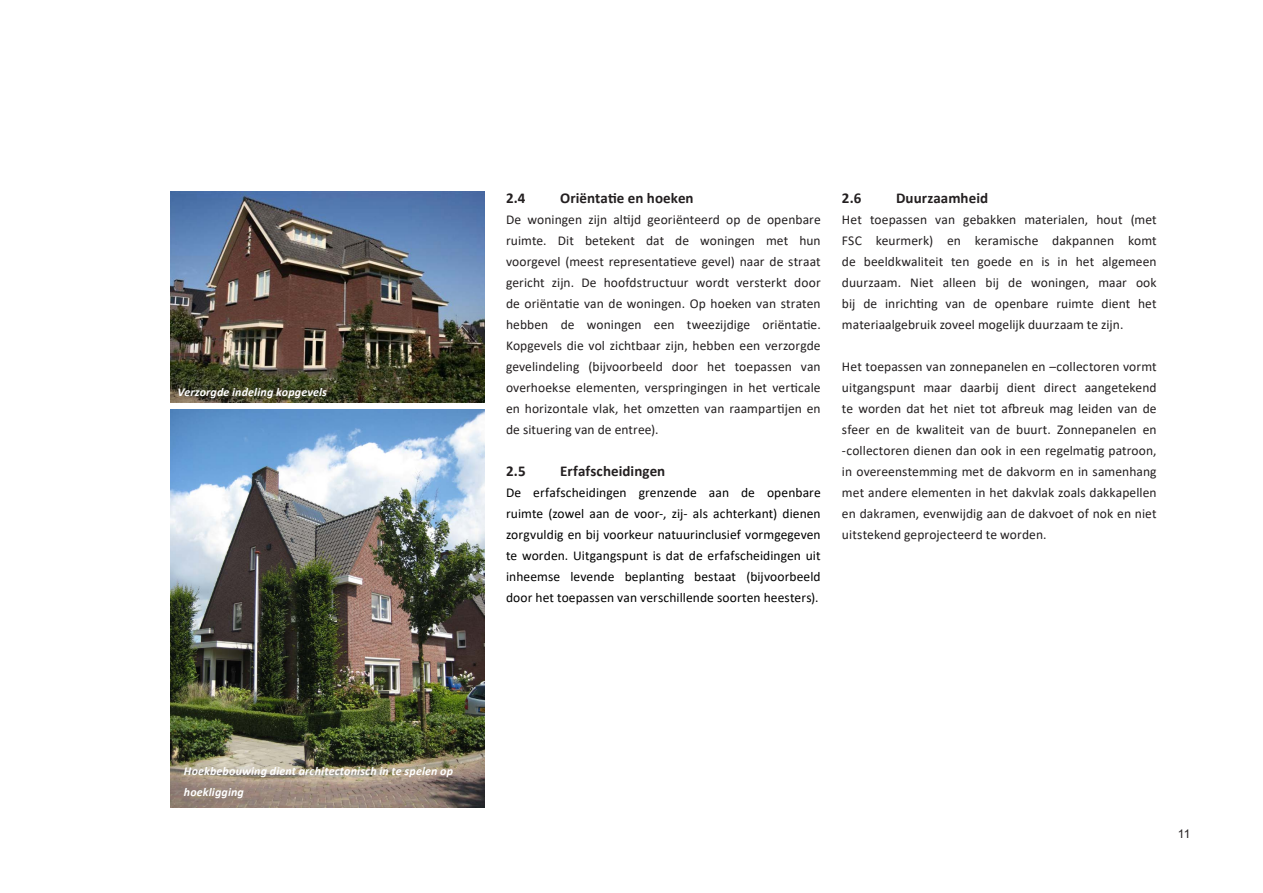
<style>
.page{position:relative;width:1263px;height:893px;background:#fff}
.page>*{position:absolute;margin:0;border:0;box-sizing:border-box;transform-origin:0 0}
.Standaard_tekst{font:700 15px "Calibri";letter-spacing:.005em;color:#231f20}
.Standaard_tekst-2{font:13.5px/21px "Calibri";letter-spacing:.005em;color:#231f20;text-align:justify}
.Standaard_tekst-3{font:13.5px/21px "Calibri";letter-spacing:.01em;color:#000;text-align:justify}
.Standaard_tekst-4{font:italic 700 12px/21px "Calibri";letter-spacing:.015em;color:#fff}
.t1{font:12px "Arial";color:#231f20}
</style>
<div class="page">
<img style="left:170px;top:409px;width:315px;height:399px">
<img style="left:170px;top:192px;width:315px;height:211px">
<p class="Standaard_tekst-4" style="left:177px;top:381px;width:151px">Verzorgde indeling kopgevels</p>
<p class="Standaard_tekst" style="left:506px;top:187px;width:21px">2.4</p>
<p class="Standaard_tekst" style="left:560px;top:187px;width:135px">Oriëntatie en hoeken</p>
<p class="Standaard_tekst-2" style="left:506px;top:209px;width:316px">De woningen zijn altijd georiënteerd op de openbare ruimte. Dit betekent dat de woningen met hun voorgevel (meest representatieve gevel) naar de straat gericht zijn. De hoofdstructuur wordt versterkt door de oriëntatie van de woningen. Op hoeken van straten hebben de woningen een tweezijdige oriëntatie.<br>Kopgevels die vol zichtbaar zijn, hebben een verzorgde gevelindeling (bijvoorbeeld door het toepassen van overhoekse elementen, verspringingen in het verticale en horizontale vlak, het omzetten van raampartijen en de situering van de entree).</p>
<p class="Standaard_tekst" style="left:506px;top:460px;width:21px">2.5</p>
<p class="Standaard_tekst" style="left:560px;top:460px;width:107px">Erfafscheidingen</p>
<p class="Standaard_tekst-3" style="left:506px;top:482px;width:316px">De erfafscheidingen grenzende aan de openbare ruimte (zowel aan de voor-, zij- als achterkant) dienen zorgvuldig en bij voorkeur natuurinclusief vormgegeven te worden. Uitgangspunt is dat de erfafscheidingen uit inheemse levende beplanting bestaat (bijvoorbeeld door het toepassen van verschillende soorten heesters).</p>
<p class="Standaard_tekst" style="left:842px;top:187px;width:21px">2.6</p>
<p class="Standaard_tekst" style="left:896px;top:187px;width:94px">Duurzaamheid</p>
<p class="Standaard_tekst-2" style="left:842px;top:209px;width:316px">Het toepassen van gebakken materialen, hout (met FSC keurmerk) en keramische dakpannen komt de beeldkwaliteit ten goede en is in het algemeen duurzaam. Niet alleen bij de woningen, maar ook bij de inrichting van de openbare ruimte dient het materiaalgebruik zoveel mogelijk duurzaam te zijn.</p>
<p class="Standaard_tekst-2" style="left:842px;top:356px;width:316px">Het toepassen van zonnepanelen en –collectoren vormt uitgangspunt maar daarbij dient direct aangetekend te worden dat het niet tot afbreuk mag leiden van de sfeer en de kwaliteit van de buurt. Zonnepanelen en -collectoren dienen dan ook in een regelmatig patroon, in overeenstemming met de dakvorm en in samenhang met andere elementen in het dakvlak zoals dakkapellen en dakramen, evenwijdig aan de dakvoet of nok en niet uitstekend geprojecteerd te worden.</p>
<p class="Standaard_tekst-4" style="left:184px;top:761px;width:271px">Hoekbebouwing dient architectonisch in te spelen op hoekligging</p>
<p class="t1" style="left:1178px;top:825px;width:14px">11</p>
</div>
